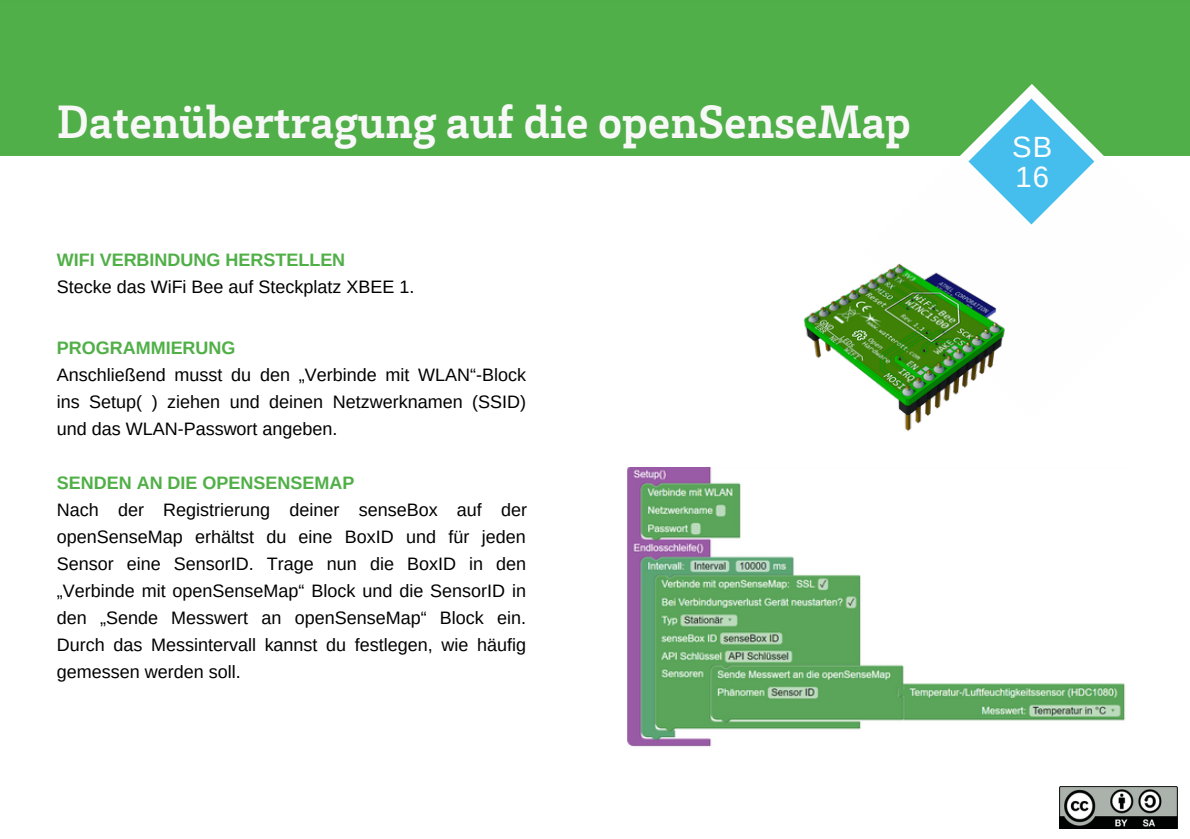
<style>
.page{position:relative;width:1190px;height:839px;background:#fff}
.page>*{position:absolute;margin:0;border:0;box-sizing:border-box;transform-origin:0 0}
.t1{font:700 48px "Brix Slab";color:#f8f8f8}
.t2{font:29.4px/30.4px "Arimo";color:#fffeff}
.t3{font:18px/27px "Arimo";color:#000;text-align:justify}
.t4{font:700 18px "Arimo";color:#50af47}
</style>
<div class="page">
<div style="left:0;top:0;width:1190px;height:156px;background:#50af48"></div>
<svg style="left:864px;top:84px;width:326px;height:78px;background:#5eb557"></svg>
<img style="left:1059px;top:786px;width:119px;height:42px">
<svg style="left:968px;top:98px;width:126px;height:123px"></svg>
<img style="left:803px;top:221px;width:232px;height:210px">
<img style="left:628px;top:467px;width:497px;height:280px">
<h1 class="t1" style="left:57px;top:103px;width:856px">Datenübertragung auf die openSenseMap</h1>
<p class="t4" style="left:57px;top:250px;width:290px">WIFI VERBINDUNG HERSTELLEN</p>
<p class="t3" style="left:57px;top:273px;width:359px">Stecke das WiFi Bee auf Steckplatz XBEE 1.</p>
<p class="t4" style="left:57px;top:337px;width:180px">PROGRAMMIERUNG</p>
<p class="t3" style="left:57px;top:361px;width:471px">Anschließend musst du den „Verbinde mit WLAN“-Block ins Setup( ) ziehen und deinen Netzwerknamen (SSID) und das WLAN-Passwort angeben.</p>
<p class="t4" style="left:57px;top:472px;width:299px">SENDEN AN DIE OPENSENSEMAP</p>
<p class="t3" style="left:57px;top:496px;width:472px">Nach der Registrierung deiner senseBox auf der openSenseMap erhältst du eine BoxID und für jeden Sensor eine SensorID. Trage nun die BoxID in den „Verbinde mit openSenseMap“ Block und die SensorID in den „Sende Messwert an openSenseMap“ Block ein.<br>Durch das Messintervall kannst du festlegen, wie häufig gemessen werden soll.</p>
<h2 class="t2" style="left:1012px;top:131px;width:42px">SB<br>16</h2>
</div>
